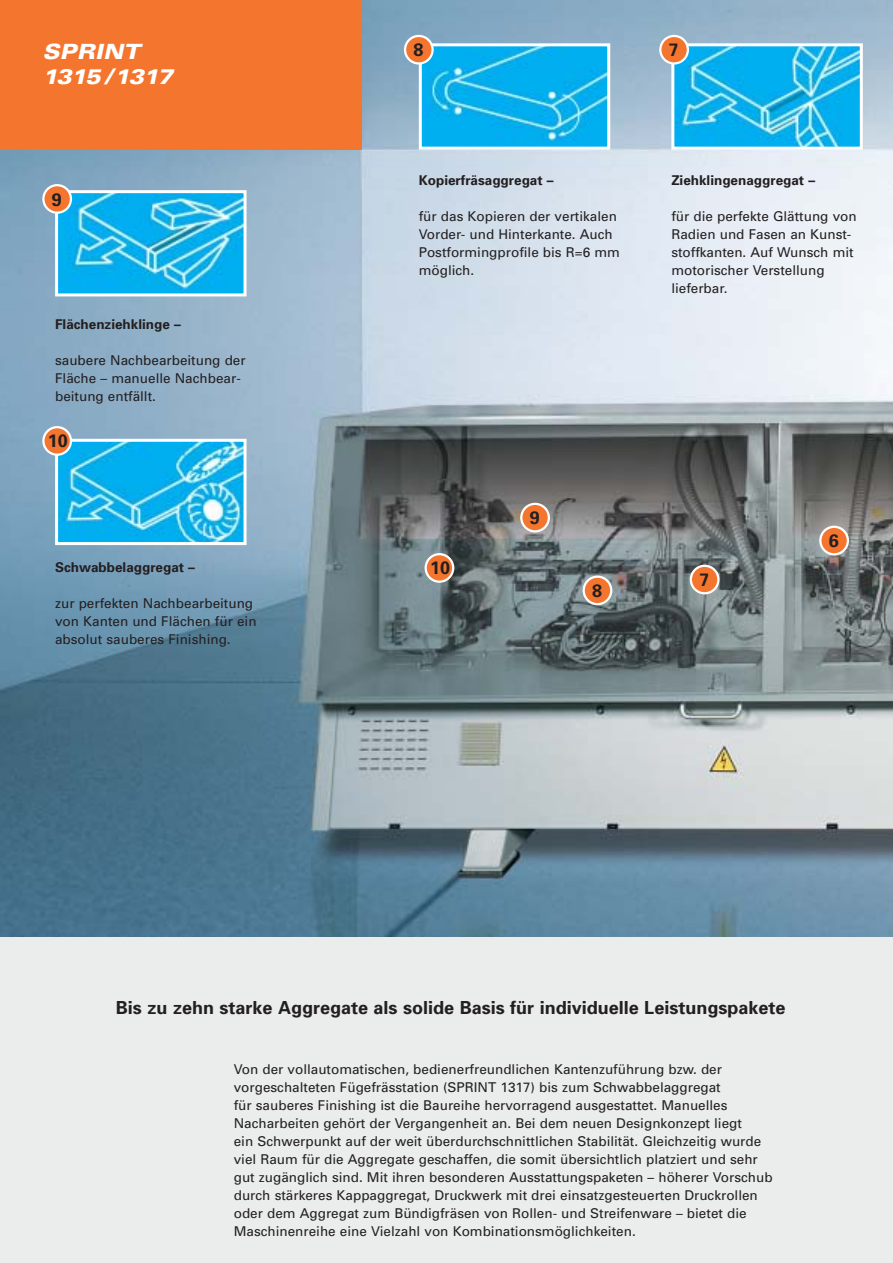
<style>
.page{position:relative;width:893px;height:1263px;background:#fff}
.page>*{position:absolute;margin:0;border:0;box-sizing:border-box;transform-origin:0 0}
.t1{font:italic 900 expanded 21px/25.2px "Univers";letter-spacing:-.035em;color:#fff}
.t2{font:700 18px "Univers";color:#231f20}
.t3{font:13.5px/18px "Univers";color:#231f20}
.t4{font:700 13.5px "Univers";color:#231f20}
</style>
<div class="page">
<div style="left:0;top:0;width:892px;height:1263px;background:#ebecec"></div>
<img style="left:0;top:0;width:892px;height:936px">
<div style="left:0;top:0;width:361px;height:150px;background:#f4752e"></div>
<img style="left:423px;top:47px;width:183px;height:99px">
<div style="left:419px;top:43px;width:191px;height:107px;border:3px solid #fff"></div>
<img style="left:675px;top:47px;width:183px;height:99px">
<div style="left:671px;top:43px;width:191px;height:107px;border:3px solid #fff"></div>
<img style="left:59px;top:443px;width:183px;height:98px">
<div style="left:55px;top:439px;width:191px;height:106px;border:3px solid #fff"></div>
<svg style="left:404px;top:35px;width:29px;height:30px"></svg>
<svg style="left:659px;top:35px;width:30px;height:30px"></svg>
<svg style="left:819px;top:526px;width:30px;height:29px"></svg>
<svg style="left:689px;top:565px;width:30px;height:29px"></svg>
<svg style="left:520px;top:503px;width:30px;height:30px"></svg>
<svg style="left:582px;top:576px;width:30px;height:29px"></svg>
<img style="left:59px;top:194px;width:183px;height:98px">
<div style="left:55px;top:190px;width:191px;height:106px;border:3px solid #fff"></div>
<svg style="left:42px;top:184px;width:30px;height:30px"></svg>
<svg style="left:42px;top:426px;width:30px;height:30px"></svg>
<svg style="left:424px;top:553px;width:30px;height:30px"></svg>
<h1 class="t1" style="left:42px;top:40px;width:132px">SPRINT<br>1315 /1317</h1>
<h2 class="t2" style="left:52px;top:193px;width:12px">9</h2>
<p class="t4" style="left:55px;top:320px;width:127px">Flächenziehklinge –</p>
<p class="t3" style="left:55px;top:353px;width:192px">saubere Nachbearbeitung der<br>Fläche – manuelle Nachbear&shy;beitung entfällt.</p>
<h2 class="t2" style="left:48px;top:435px;width:22px">10</h2>
<p class="t4" style="left:55px;top:562px;width:141px">Schwabbelaggregat –</p>
<p class="t3" style="left:55px;top:595px;width:203px">zur perfekten Nachbearbeitung von Kanten und Flächen für ein absolut sauberes Finishing.</p>
<h2 class="t2" style="left:413px;top:43px;width:12px">8</h2>
<h2 class="t2" style="left:668px;top:43px;width:12px">7</h2>
<p class="t4" style="left:419px;top:175px;width:136px">Kopierfräsaggregat –</p>
<p class="t3" style="left:419px;top:208px;width:202px">für das Kopieren der vertikalen<br>Vorder- und Hinterkante. Auch<br>Postformingprofile bis R=6 mm möglich.</p>
<p class="t4" style="left:671px;top:175px;width:145px">Ziehklingenaggregat –</p>
<p class="t3" style="left:671px;top:208px;width:187px">für die perfekte Glättung von<br>Radien und Fasen an Kunst&shy;stoffkanten. Auf Wunsch mit motorischer Verstellung lieferbar.</p>
<h2 class="t2" style="left:430px;top:561px;width:22px">10</h2>
<h2 class="t2" style="left:529px;top:511px;width:12px">9</h2>
<h2 class="t2" style="left:592px;top:584px;width:12px">8</h2>
<h2 class="t2" style="left:699px;top:573px;width:12px">7</h2>
<h2 class="t2" style="left:828px;top:534px;width:12px">6</h2>
<h2 class="t2" style="left:116px;top:1001px;width:671px">Bis zu zehn starke Aggregate als solide Basis für individuelle Leistungspakete</h2>
<p class="t3" style="left:234px;top:1061px;width:540px">Von der vollautomatischen, bedienerfreundlichen Kantenzuführung bzw. der vorgeschalteten Fügefrässtation (SPRINT 1317) bis zum Schwabbelaggregat<br>für sauberes Finishing ist die Baureihe hervorragend ausgestattet. Manuelles Nacharbeiten gehört der Vergangenheit an. Bei dem neuen Designkonzept liegt<br>ein Schwerpunkt auf der weit überdurchschnittlichen Stabilität. Gleichzeitig wurde viel Raum für die Aggregate geschaffen, die somit übersichtlich platziert und sehr gut zugänglich sind. Mit ihren besonderen Ausstattungspaketen – höherer Vorschub durch stärkeres Kappaggregat, Druckwerk mit drei einsatzgesteuerten Druckrollen oder dem Aggregat zum Bündigfräsen von Rollen- und Streifenware – bietet die Maschinenreihe eine Vielzahl von Kombinationsmöglichkeiten.</p>
</div>
